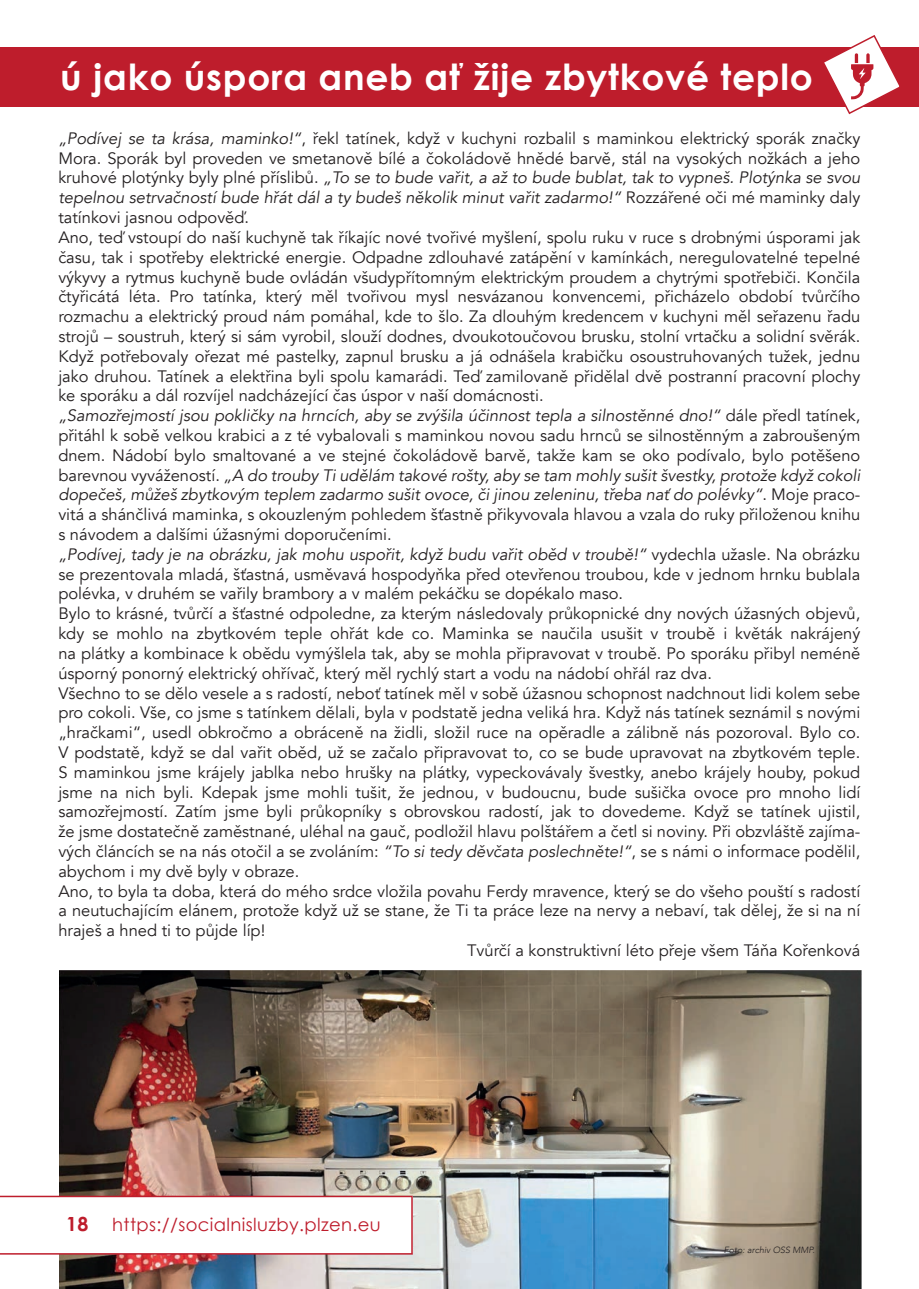
<style>
.page{position:relative;width:919px;height:1289px;background:#fff}
.page>*{position:absolute;margin:0;border:0;box-sizing:border-box;transform-origin:0 0}
.t1{font:700 36px "Century Gothic";letter-spacing:.02em;color:#fff}
.t2{font:18px "Century Gothic";letter-spacing:.02em;color:#be1d2c}
.t3{font:16.5px "Avenir";color:#231f20}
.t4{font:italic 16.5px "Avenir";color:#231f20}
.t5{font:italic 300 9px "Avenir";color:#231f20}
.s1{font-style:italic}
.s2{font-style:normal}
.s3{font-weight:700;font-size:19.5px}
</style>
<div class="page">
<img style="left:59px;top:970px;width:802px;height:318px">
<svg style="left:0;top:1195px;width:413px;height:59px"></svg>
<div style="left:0;top:47px;width:918px;height:60px;background:#be1d2c"></div>
<svg style="left:824px;top:35px;width:76px;height:79px"></svg>
<h1 class="t1" style="left:60px;top:49px;width:754px">ú jako úspora aneb ať žije zbytkové teplo</h1>
<p class="t3" style="left:58px;top:128px;width:803px"><span class="s1">„Podívej se ta krása, maminko!“</span>, řekl tatínek, když v kuchyni rozbalil s maminkou elektrický sporák značky</p>
<p class="t3" style="left:58px;top:148px;width:803px">Mora. Sporák byl proveden ve smetanově bílé a čokoládově hnědé barvě, stál na vysokých nožkách a jeho</p>
<p class="t4" style="left:58px;top:168px;width:803px"><span class="s2">kruhové plotýnky byly plné příslibů.</span> „To se to bude vařit, a až to bude bublat, tak to vypneš. Plotýnka se svou</p>
<p class="t4" style="left:58px;top:188px;width:803px">tepelnou setrvačností bude hřát dál a ty budeš několik minut vařit zadarmo!“ <span class="s2">Rozzářené oči mé maminky daly</span></p>
<p class="t3" style="left:58px;top:207px;width:192px">tatínkovi jasnou odpověď.</p>
<p class="t3" style="left:58px;top:227px;width:803px">Ano, teď vstoupí do naší kuchyně tak říkajíc nové tvořivé myšlení, spolu ruku v ruce s drobnými úsporami jak</p>
<p class="t3" style="left:58px;top:247px;width:803px">času, tak i spotřeby elektrické energie. Odpadne zdlouhavé zatápění v kamínkách, neregulovatelné tepelné</p>
<p class="t3" style="left:58px;top:267px;width:803px">výkyvy a rytmus kuchyně bude ovládán všudypřítomným elektrickým proudem a chytrými spotřebiči. Končila</p>
<p class="t3" style="left:58px;top:287px;width:803px">čtyřicátá léta. Pro tatínka, který měl tvořivou mysl nesvázanou konvencemi, přicházelo období tvůrčího</p>
<p class="t3" style="left:58px;top:306px;width:803px">rozmachu a elektrický proud nám pomáhal, kde to šlo. Za dlouhým kredencem v kuchyni měl seřazenu řadu</p>
<p class="t3" style="left:58px;top:326px;width:803px">strojů – soustruh, který si sám vyrobil, slouží dodnes, dvoukotoučovou brusku, stolní vrtačku a solidní svěrák.</p>
<p class="t3" style="left:58px;top:346px;width:803px">Když potřebovaly ořezat mé pastelky, zapnul brusku a já odnášela krabičku osoustruhovaných tužek, jednu</p>
<p class="t3" style="left:58px;top:366px;width:803px">jako druhou. Tatínek a elektřina byli spolu kamarádi. Teď zamilovaně přidělal dvě postranní pracovní plochy</p>
<p class="t3" style="left:58px;top:386px;width:486px">ke sporáku a dál rozvíjel nadcházející čas úspor v naší domácnosti.</p>
<p class="t4" style="left:58px;top:405px;width:803px">„Samozřejmostí jsou pokličky na hrncích, aby se zvýšila účinnost tepla a silnostěnné dno!“ <span class="s2">dále předl tatínek,</span></p>
<p class="t3" style="left:58px;top:425px;width:803px">přitáhl k sobě velkou krabici a z té vybalovali s maminkou novou sadu hrnců se silnostěnným a zabroušeným</p>
<p class="t3" style="left:58px;top:445px;width:803px">dnem. Nádobí bylo smaltované a ve stejné čokoládově barvě, takže kam se oko podívalo, bylo potěšeno</p>
<p class="t4" style="left:58px;top:465px;width:803px"><span class="s2">barevnou vyvážeností.</span> „A do trouby Ti udělám takové rošty, aby se tam mohly sušit švestky, protože když cokoli</p>
<p class="t4" style="left:58px;top:485px;width:803px">dopečeš, můžeš zbytkovým teplem zadarmo sušit ovoce, či jinou zeleninu, třeba nať do polévky“<span class="s2">. Moje praco-</span></p>
<p class="t3" style="left:58px;top:504px;width:803px">vitá a shánčlivá maminka, s okouzleným pohledem šťastně přikyvovala hlavou a vzala do ruky přiloženou knihu</p>
<p class="t3" style="left:58px;top:524px;width:335px">s návodem a dalšími úžasnými doporučeními.</p>
<p class="t4" style="left:58px;top:544px;width:803px">„Podívej, tady je na obrázku, jak mohu uspořit, když budu vařit oběd v troubě!“ <span class="s2">vydechla užasle. Na obrázku</span></p>
<p class="t3" style="left:58px;top:564px;width:803px">se prezentovala mladá, šťastná, usměvavá hospodyňka před otevřenou troubou, kde v jednom hrnku bublala</p>
<p class="t3" style="left:58px;top:584px;width:566px">polévka, v druhém se vařily brambory a v malém pekáčku se dopékalo maso.</p>
<p class="t3" style="left:58px;top:603px;width:803px">Bylo to krásné, tvůrčí a šťastné odpoledne, za kterým následovaly průkopnické dny nových úžasných objevů,</p>
<p class="t3" style="left:58px;top:623px;width:803px">kdy se mohlo na zbytkovém teple ohřát kde co. Maminka se naučila usušit v troubě i květák nakrájený</p>
<p class="t3" style="left:58px;top:643px;width:803px">na plátky a kombinace k obědu vymýšlela tak, aby se mohla připravovat v troubě. Po sporáku přibyl neméně</p>
<p class="t3" style="left:58px;top:663px;width:655px">úsporný ponorný elektrický ohřívač, který měl rychlý start a vodu na nádobí ohřál raz dva.</p>
<p class="t3" style="left:58px;top:683px;width:803px">Všechno to se dělo vesele a s radostí, neboť tatínek měl v sobě úžasnou schopnost nadchnout lidi kolem sebe</p>
<p class="t3" style="left:58px;top:702px;width:803px">pro cokoli. Vše, co jsme s tatínkem dělali, byla v podstatě jedna veliká hra. Když nás tatínek seznámil s novými</p>
<p class="t3" style="left:58px;top:722px;width:803px">„hračkami“, usedl obkročmo a obráceně na židli, složil ruce na opěradle a zálibně nás pozoroval. Bylo co.</p>
<p class="t3" style="left:58px;top:742px;width:803px">V podstatě, když se dal vařit oběd, už se začalo připravovat to, co se bude upravovat na zbytkovém teple.</p>
<p class="t3" style="left:58px;top:762px;width:803px">S maminkou jsme krájely jablka nebo hrušky na plátky, vypeckovávaly švestky, anebo krájely houby, pokud</p>
<p class="t3" style="left:58px;top:782px;width:803px">jsme na nich byli. Kdepak jsme mohli tušit, že jednou, v budoucnu, bude sušička ovoce pro mnoho lidí</p>
<p class="t3" style="left:58px;top:801px;width:803px">samozřejmostí. Zatím jsme byli průkopníky s obrovskou radostí, jak to dovedeme. Když se tatínek ujistil,</p>
<p class="t3" style="left:58px;top:821px;width:803px">že jsme dostatečně zaměstnané, uléhal na gauč, podložil hlavu polštářem a četl si noviny. Při obzvláště zajíma-</p>
<p class="t3" style="left:58px;top:841px;width:803px">vých článcích se na nás otočil a se zvoláním: <span class="s1">“To si tedy děvčata poslechněte!“</span>, se s námi o informace podělil,</p>
<p class="t3" style="left:58px;top:861px;width:242px">abychom i my dvě byly v obraze.</p>
<p class="t3" style="left:58px;top:881px;width:803px">Ano, to byla ta doba, která do mého srdce vložila povahu Ferdy mravence, který se do všeho pouští s radostí</p>
<p class="t3" style="left:58px;top:900px;width:803px">a neutuchajícím elánem, protože když už se stane, že Ti ta práce leze na nervy a nebaví, tak dělej, že si na ní</p>
<p class="t3" style="left:58px;top:920px;width:208px">hraješ a hned ti to půjde líp!</p>
<p class="t3" style="left:467px;top:940px;width:394px">Tvůrčí a konstruktivní léto přeje všem Táňa Kořenková</p>
<p class="t2" style="left:66px;top:1211px;width:316px"><span class="s3">18</span> https://socialnisluzby.plzen.eu</p>
<p class="t5" style="left:723px;top:1244px;width:92px">Foto: archiv OSS MMP.</p>
</div>
